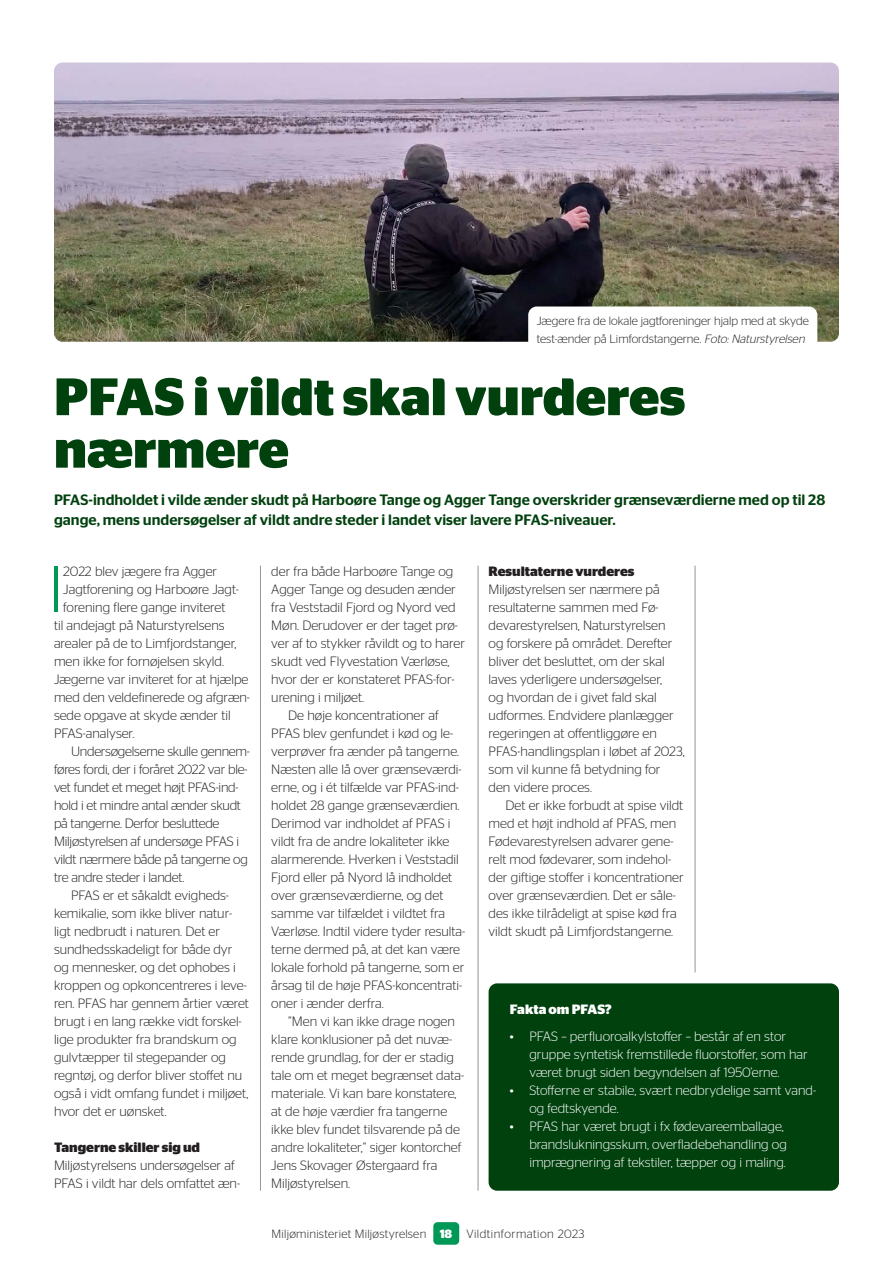
<style>
.page{position:relative;width:893px;height:1263px;background:#fff}
.page>*{position:absolute;margin:0;border:0;box-sizing:border-box;transform-origin:0 0}
.Brød_første{font:300 64.95px "Stag Sans";color:#009856}
.Rubrik{font:700 52.5px/52.5px "Stag Sans";color:#00410e}
.Underrubrik{font:500 15px/19.5px "Stag Sans";color:#00410e}
.BRØD{font:300 13.5px/18px "Stag Sans";color:#231f20}
.Brød_uden_indryk{font:300 13.5px/18px "Stag Sans";color:#231f20}
.bulletliste{font:300 13.5px/18px "Stag Sans";color:#fff}
.Brød_første-2{font:300 13.5px "Stag Sans";color:#231f20}
.BRØD-2{font:300 13.5px/18px "Stag Sans";letter-spacing:-.02em;color:#231f20}
.mellemrubrik{font:700 13.5px "Stag Sans";color:#231f20}
.Faktarubrik{font:700 13.5px "Stag Sans";color:#fff}
.Fototekst_med_ramme{font:300 12px/18px "Stag Sans";color:#231f20}
.Fototekst_med_ramme-2{font:300 12px "Stag Sans";letter-spacing:.02em;color:#231f20}
.s1{font-style:italic}
.s2{font-weight:700;color:#fff}
</style>
<div class="page">
<div style="left:433px;top:1222px;width:26px;height:23px;background:#009856;border-radius:4px"></div>
<img style="left:54px;top:63px;width:785px;height:279px">
<div style="left:528px;top:306px;width:289px;height:47px;background:#fff;border-radius:9px"></div>
<hr style="left:260px;top:566px;width:1px;height:625px;background:#939598">
<hr style="left:478px;top:566px;width:1px;height:625px;background:#939598">
<hr style="left:695px;top:566px;width:1px;height:406px;background:#939598">
<div style="left:489px;top:983px;width:350px;height:208px;background:#00410e;border-radius:9px"></div>
<p class="Fototekst_med_ramme" style="left:537px;top:311px;width:274px">Jægere fra de lokale jagtforeninger hjalp med at skyde test-ænder på Limfordstangerne. <span class="s1">Foto:Naturstyrelsen</span></p>
<p class="Rubrik" style="left:54px;top:371px;width:633px">PFAS i vildt skal vurderes nærmere</p>
<p class="Underrubrik" style="left:54px;top:489px;width:773px">PFAS-indholdet i vilde ænder skudt på Harboøre Tange og Agger Tange overskrider grænseværdierne med op til 28 gange, mens undersøgelser af vildt andre steder i landet viser lavere PFAS-niveauer.</p>
<p class="mellemrubrik" style="left:489px;top:563px;width:147px">Resultaterne vurderes</p>
<p class="Brød_uden_indryk" style="left:489px;top:580px;width:198px">Miljøstyrelsen ser nærmere på resultaterne sammen med Fø&shy;devarestyrelsen, Naturstyrelsen<br>og forskere på området. Derefter bliver det besluttet, om der skal laves yderligere undersøgelser,<br>og hvordan de i givet fald skal udformes. Endvidere planlægger regeringen at offentliggøre en<br>PFAS-handlingsplan i løbet af 2023, som vil kunne få betydning for den videre proces.</p>
<p class="BRØD" style="left:489px;top:796px;width:197px;text-indent:17px">Det er ikke forbudt at spise vildt med et højt indhold af PFAS, men Fødevarestyrelsen advarer gene&shy;relt mod fødevarer, som indehol&shy;der giftige stoffer i koncentrationer over grænseværdien. Det er såle&shy;des ikke tilrådeligt at spise kød fra vildt skudt på Limfjordstangerne.</p>
<p class="Brød_uden_indryk" style="left:271px;top:562px;width:195px">der fra både Harboøre Tange og<br>Agger Tange og desuden ænder fra Veststadil Fjord og Nyord ved<br>Møn. Derudover er der taget prø&shy;ver af to stykker råvildt og to harer skudt ved Flyvestation Værløse, hvor der er konstateret PFAS-for&shy;urening i miljøet.</p>
<p class="BRØD" style="left:271px;top:706px;width:196px;text-indent:17px">De høje koncentrationer af<br>PFAS blev genfundet i kød og le&shy;verprøver fra ænder på tangerne.<br>Næsten alle lå over grænseværdi&shy;erne, og i ét tilfælde var PFAS-ind&shy;holdet 28 gange grænseværdien.<br>Derimod var indholdet af PFAS i vildt fra de andre lokaliteter ikke alarmerende. Hverken i Veststadil<br>Fjord eller på Nyord lå indholdet over grænseværdierne, og det samme var tilfældet i vildtet fra<br>Værløse. Indtil videre tyder resulta&shy;terne dermed på, at det kan være lokale forhold på tangerne, som er årsag til de høje PFAS-koncentrati&shy;oner i ænder derfra.</p>
<p class="BRØD" style="left:271px;top:1012px;width:194px;text-indent:17px">”Men vi kan ikke drage nogen klare konklusioner på det nuvæ&shy;rende grundlag, for der er stadig tale om et meget begrænset data&shy;materiale. Vi kan bare konstatere, at de høje værdier fra tangerne ikke blev fundet tilsvarende på de andre lokaliteter,” siger kontorchef<br>Jens Skovager Østergaard fra<br>Miljøstyrelsen.</p>
<p class="Brød_første" style="left:48px;top:554px;width:16px">I</p>
<p class="Brød_første-2" style="left:63px;top:564px;width:156px">2022 blev jægere fra Agger</p>
<p class="Brød_første-2" style="left:63px;top:582px;width:177px">Jagtforening og Harboøre Jagt-</p>
<p class="Brød_første-2" style="left:63px;top:600px;width:164px">forening flere gange inviteret</p>
<p class="Brød_første-2" style="left:54px;top:618px;width:172px">til andejagt på Naturstyrelsens</p>
<p class="Brød_første-2" style="left:54px;top:636px;width:184px">arealer på de to Limfjordstanger,</p>
<p class="Brød_første-2" style="left:54px;top:654px;width:172px">men ikke for fornøjelsen skyld.</p>
<p class="Brød_første-2" style="left:54px;top:672px;width:196px">Jægerne var inviteret for at hjælpe</p>
<p class="Brød_første-2" style="left:54px;top:690px;width:198px">med den veldefinerede og afgræn-</p>
<p class="Brød_første-2" style="left:54px;top:708px;width:178px">sede opgave at skyde ænder til</p>
<p class="Brød_første-2" style="left:54px;top:726px;width:82px">PFAS-analyser.</p>
<p class="BRØD-2" style="left:54px;top:742px;width:198px;text-indent:17px">Undersøgelserne skulle gennem&shy;føres fordi, der i foråret 2022 var ble&shy;vet fundet et meget højt PFAS-ind&shy;hold i et mindre antal ænder skudt på tangerne. Derfor besluttede Miljøstyrelsen af undersøge PFAS i vildt nærmere både på tangerne og tre andre steder i landet.</p>
<p class="BRØD" style="left:54px;top:886px;width:196px;text-indent:17px">PFAS er et såkaldt evigheds&shy;kemikalie, som ikke bliver natur&shy;ligt nedbrudt i naturen. Det er sundhedsskadeligt for både dyr og mennesker, og det ophobes i kroppen og opkoncentreres i leve&shy;ren. PFAS har gennem årtier været brugt i en lang række vidt forskel&shy;lige produkter fra brandskum og gulvtæpper til stegepander og regntøj, og derfor bliver stoffet nu også i vidt omfang fundet i miljøet, hvor det er uønsket.</p>
<p class="mellemrubrik" style="left:54px;top:1139px;width:148px">Tangerne skiller sig ud</p>
<p class="Brød_uden_indryk" style="left:54px;top:1156px;width:188px">Miljøstyrelsens undersøgelser af<br>PFAS i vildt har dels omfattet æn-</p>
<p class="Faktarubrik" style="left:510px;top:1002px;width:103px">Fakta om PFAS?</p>
<p class="bulletliste" style="left:529px;top:1027px;width:280px;text-indent:-20px">• PFAS – perfluoroalkylstoffer – består af en stor gruppe syntetisk fremstillede fluorstoffer, som har været brugt siden begyndelsen af 1950’erne.</p>
<p class="bulletliste" style="left:529px;top:1081px;width:288px;text-indent:-20px">• Stofferne er stabile, svært nedbrydelige samt vand&shy;og fedtskyende.</p>
<p class="bulletliste" style="left:529px;top:1117px;width:259px;text-indent:-20px">• PFAS har været brugt i fx fødevareemballage, brandslukningsskum, overfladebehandling og imprægnering af tekstiler, tæpper og i maling.</p>
<p class="Fototekst_med_ramme-2" style="left:272px;top:1227px;width:314px">Miljøministeriet Miljøstyrelsen <span class="s2">18</span> Vildtinformation 2023</p>
</div>
